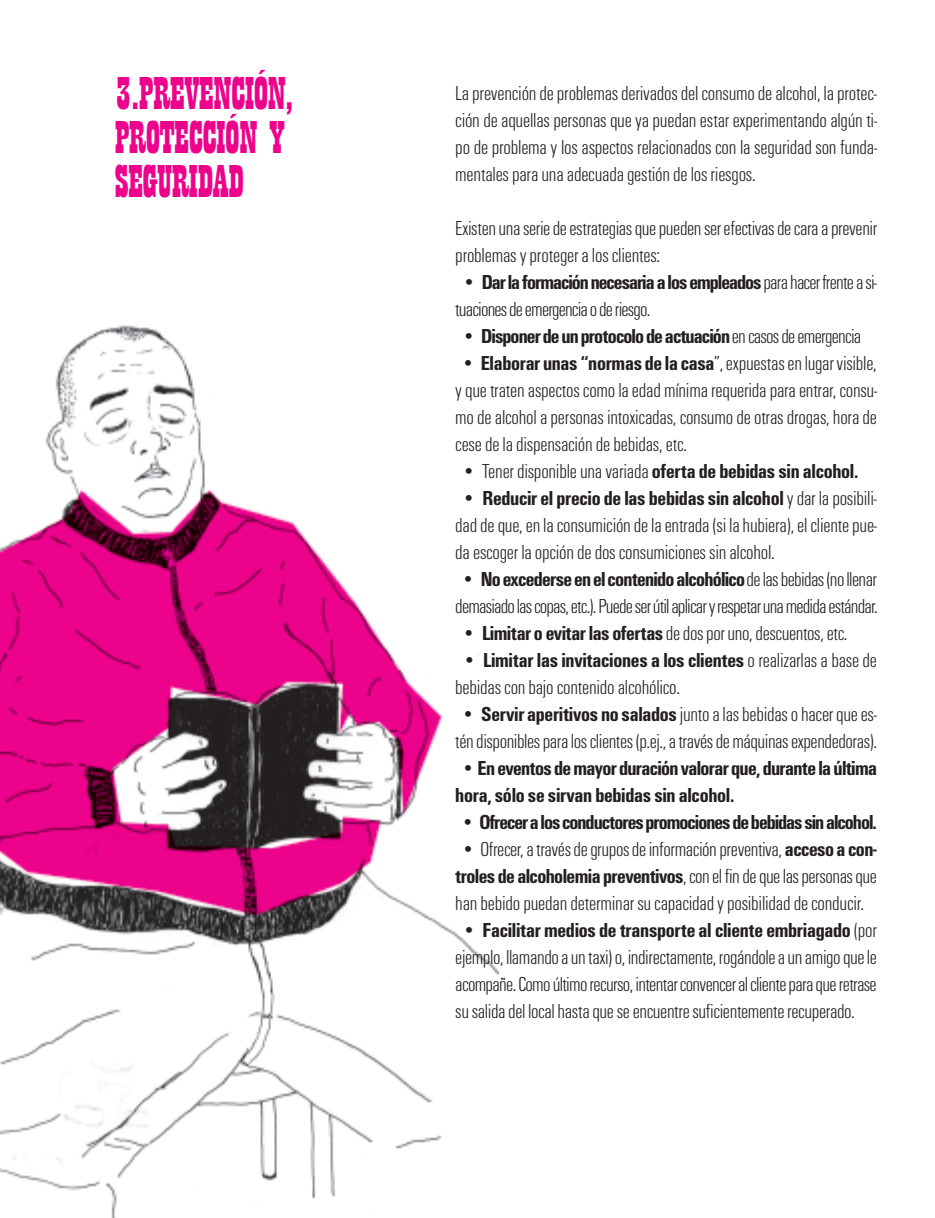
<style>
.page{position:relative;width:935px;height:1218px;background:#fff}
.page>*{position:absolute;margin:0;border:0;box-sizing:border-box;transform-origin:0 0}
.t1{font:48px/44px "Playbill";letter-spacing:-.01em;color:#ed028c}
.t2{font:300 21px/27px "Unitus Condensed LH";letter-spacing:-.01em;color:#231f20;text-align:justify}
.t3{font:700 21px/27px "Unitus Condensed";letter-spacing:-.03em;color:#231f20}
.t4{font:300 21px "Unitus Condensed LH";letter-spacing:-.04em;color:#231f20}
.s1{font-family:"Unitus Condensed LH";font-weight:300}
.s2{font-family:"Unitus Condensed";font-weight:700}
</style>
<div class="page">
<svg style="left:0;top:325px;width:499px;height:893px"></svg>
<h1 class="t1" style="left:115px;top:71px;width:180px">3.PREVENCIÓN,<br>PROTECCIÓN Y<br>SEGURIDAD</h1>
<p class="t2" style="left:455px;top:80px;width:423px">La prevención de problemas derivados del consumo de alcohol, la protec&shy;ción de aquellas personas que ya puedan estar experimentando algún ti&shy;po de problema y los aspectos relacionados con la seguridad son funda&shy;mentales para una adecuada gestión de los riesgos.</p>
<p class="t2" style="left:455px;top:215px;width:423px">Existen una serie de estrategias que pueden ser efectivas de cara a prevenir problemas y proteger a los clientes:</p>
<p class="t3" style="left:462px;top:269px;width:416px"><span class="s1">•</span> Dar la formación necesaria a los empleados<span class="s1">para hacer frente a si-</span></p>
<p class="t4" style="left:455px;top:297px;width:196px">tuaciones de emergencia o de riesgo.</p>
<p class="t3" style="left:461px;top:323px;width:401px"><span class="s1">•</span> Disponer de un protocolo de actuación<span class="s1">en casos de emergencia</span></p>
<p class="t2" style="left:455px;top:350px;width:423px">• <span class="s2">Elaborar unas “normas de la casa</span>”, expuestas en lugar visible, y que traten aspectos como la edad mínima requerida para entrar, consu&shy;mo de alcohol a personas intoxicadas, consumo de otras drogas, hora de cese de la dispensación de bebidas, etc.</p>
<p class="t2" style="left:461px;top:458px;width:398px">• Tener disponible una variada <span class="s2">oferta de bebidas sin alcohol.</span></p>
<p class="t3" style="left:462px;top:485px;width:416px"><span class="s1">•</span> Reducir el precio de las bebidas sin alcohol<span class="s1">y dar la posibili-</span></p>
<p class="t2" style="left:455px;top:512px;width:423px">dad de que, en la consumición de la entrada (si la hubiera), el cliente pue&shy;da escoger la opción de dos consumiciones sin alcohol.</p>
<p class="t3" style="left:461px;top:566px;width:417px"><span class="s1">•</span> No excederse en el contenido alcohólico<span class="s1">de las bebidas (no llenar</span></p>
<p class="t4" style="left:455px;top:594px;width:423px">demasiado las copas, etc.). Puede ser útil aplicar y respetar una medida estándar.</p>
<p class="t2" style="left:461px;top:620px;width:387px">• <span class="s2">Limitar o evitar las ofertas</span> de dos por uno, descuentos, etc.</p>
<p class="t3" style="left:462px;top:647px;width:416px"><span class="s1">•</span> Limitar las invitaciones a los clientes <span class="s1">o realizarlas a base de</span></p>
<p class="t2" style="left:455px;top:674px;width:226px">bebidas con bajo contenido alcohólico.</p>
<p class="t2" style="left:455px;top:701px;width:423px">• <span class="s2">Servir aperitivos no salados</span>junto a las bebidas o hacer que es&shy;tén disponibles para los clientes (p.ej., a través de máquinas expendedoras).</p>
<p class="t3" style="left:455px;top:755px;width:423px"><span class="s1">•</span> En eventos de mayor duración valorar que, durante la última hora, sólo se sirvan bebidas sin alcohol.</p>
<p class="t3" style="left:460px;top:809px;width:417px">• Ofrecer a los conductores promociones de bebidas sin alcohol.</p>
<p class="t2" style="left:461px;top:836px;width:417px">• Ofrecer, a través de grupos de información preventiva, <span class="s2">acceso a con-</span></p>
<p class="t3" style="left:455px;top:863px;width:423px">troles de alcoholemia preventivos<span class="s1">, con el fin de que las personas que</span></p>
<p class="t2" style="left:455px;top:890px;width:410px">han bebido puedan determinar su capacidad y posibilidad de conducir.</p>
<p class="t3" style="left:462px;top:917px;width:416px"><span class="s1">•</span> Facilitar medios de transporte al cliente embriagado <span class="s1">(por</span></p>
<p class="t2" style="left:455px;top:944px;width:423px">ejemplo, llamando a un taxi) o, indirectamente, rogándole a un amigo que le acompañe. Como último recurso, intentar convencer al cliente para que retrase su salida del local hasta que se encuentre suficientemente recuperado.</p>
</div>
